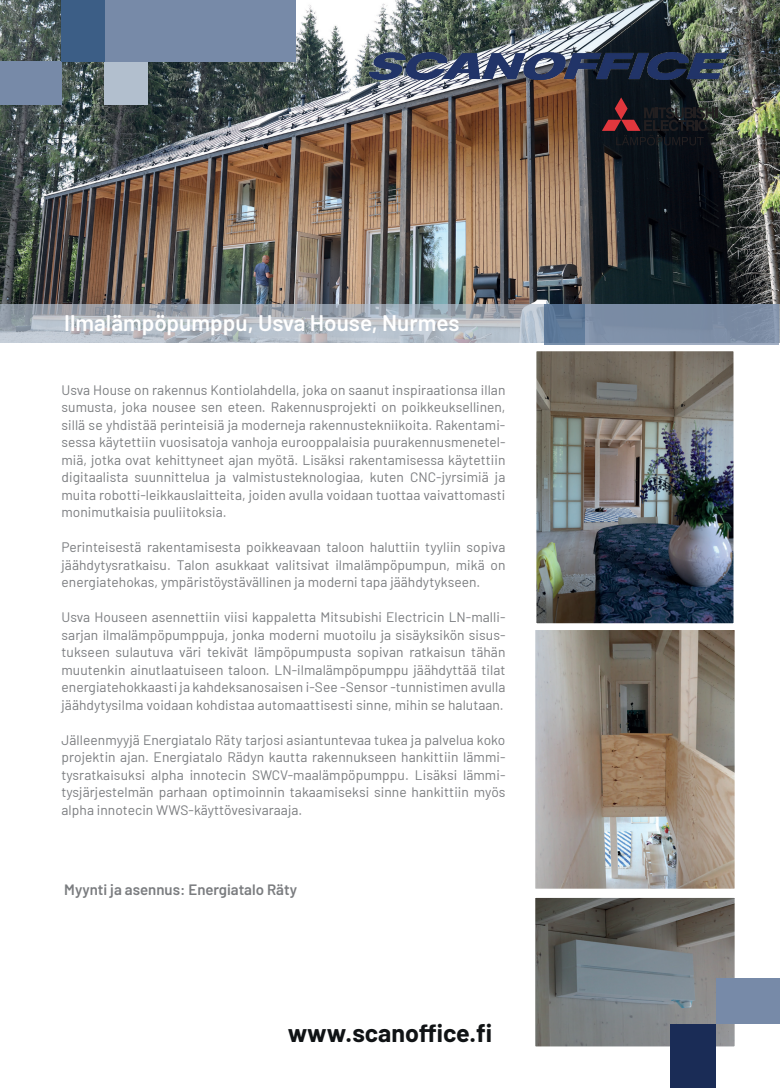
<style>
.page{position:relative;width:780px;height:1088px;background:#fff}
.page>*{position:absolute;margin:0;border:0;box-sizing:border-box;transform-origin:0 0}
.t1{font:700 25px "Barlow";color:#101315}
.t2{font:600 22.5px "Barlow";color:#fff}
.t3{font:600 15px "Barlow";color:#7a7c7f}
.t4{font:13.75px/17.5px "Barlow";letter-spacing:.005em;color:#7a7c7f;text-align:justify}
</style>
<div class="page">
<img style="left:1px;top:0;width:779px;height:304px">
<img style="left:369px;top:52px;width:358px;height:27px">
<svg style="left:602px;top:97px;width:115px;height:48px;background:#251c21"></svg>
<img style="left:537px;top:352px;width:195px;height:270px">
<div style="left:532px;top:347px;width:205px;height:280px;border:4px solid #fff"></div>
<div style="left:0;top:61px;width:61px;height:44px;background:#778aa8"></div>
<div style="left:105px;top:61px;width:43px;height:44px;background:#b2bfce"></div>
<div style="left:105px;top:0;width:190px;height:61px;background:#778aa8"></div>
<div style="left:61px;top:0;width:44px;height:61px;background:#3c5e86"></div>
<img style="left:536px;top:631px;width:197px;height:256px">
<div style="left:532px;top:627px;width:205px;height:264px;border:3px solid #fff"></div>
<svg style="left:0;top:304px;width:780px;height:39px;background:#adb5be"></svg>
<div style="left:584px;top:304px;width:195px;height:41px;background:#778aa8"></div>
<div style="left:543px;top:304px;width:41px;height:41px;background:linear-gradient(to right,#587495,#627c9a)"></div>
<img style="left:536px;top:899px;width:197px;height:146px">
<div style="left:532px;top:895px;width:205px;height:154px;border:3px solid #fff"></div>
<div style="left:716px;top:978px;width:64px;height:46px;background:#778aa8"></div>
<div style="left:670px;top:1024px;width:46px;height:64px;background:#1a2c56"></div>
<h2 class="t2" style="left:64px;top:306px;width:397px">Ilmalämpöpumppu, Usva House, Nurmes</h2>
<p class="t4" style="left:62px;top:380px;width:445px">Usva House on rakennus Kontiolahdella, joka on saanut inspiraationsa illan sumusta, joka nousee sen eteen. Rakennusprojekti on poikkeuksellinen, sillä se yhdistää perinteisiä ja moderneja rakennustekniikoita. Rakentami&shy;sessa käytettiin vuosisatoja vanhoja eurooppalaisia puurakennusmenetel&shy;miä, jotka ovat kehittyneet ajan myötä. Lisäksi rakentamisessa käytettiin digitaalista suunnittelua ja valmistusteknologiaa, kuten CNC-jyrsimiä ja muita robotti-leikkauslaitteita, joiden avulla voidaan tuottaa vaivattomasti monimutkaisia puuliitoksia.</p>
<p class="t4" style="left:62px;top:537px;width:445px">Perinteisestä rakentamisesta poikkeavaan taloon haluttiin tyyliin sopiva jäähdytysratkaisu. Talon asukkaat valitsivat ilmalämpöpumpun, mikä on energiatehokas, ympäristöystävällinen ja moderni tapa jäähdytykseen.</p>
<p class="t4" style="left:62px;top:607px;width:445px">Usva Houseen asennettiin viisi kappaletta Mitsubishi Electricin LN-malli&shy;sarjan ilmalämpöpumppuja, jonka moderni muotoilu ja sisäyksikön sisus&shy;tukseen sulautuva väri tekivät lämpöpumpusta sopivan ratkaisun tähän muutenkin ainutlaatuiseen taloon. LN-ilmalämpöpumppu jäähdyttää tilat energiatehokkaasti ja kahdeksanosaisen i-See -Sensor -tunnistimen avulla jäähdytysilma voidaan kohdistaa automaattisesti sinne, mihin se halutaan.</p>
<p class="t4" style="left:62px;top:730px;width:445px">Jälleenmyyjä Energiatalo Räty tarjosi asiantuntevaa tukea ja palvelua koko projektin ajan. Energiatalo Rädyn kautta rakennukseen hankittiin lämmi&shy;tysratkaisuksi alpha innotecin SWCV-maalämpöpumppu. Lisäksi lämmi&shy;tysjärjestelmän parhaan optimoinnin takaamiseksi sinne hankittiin myös alpha innotecin WWS-käyttövesivaraaja.</p>
<p class="t3" style="left:64px;top:879px;width:234px">Myynti ja asennus: Energiatalo Räty</p>
<h1 class="t1" style="left:288px;top:1014px;width:206px">www.scanoffice.fi</h1>
</div>
